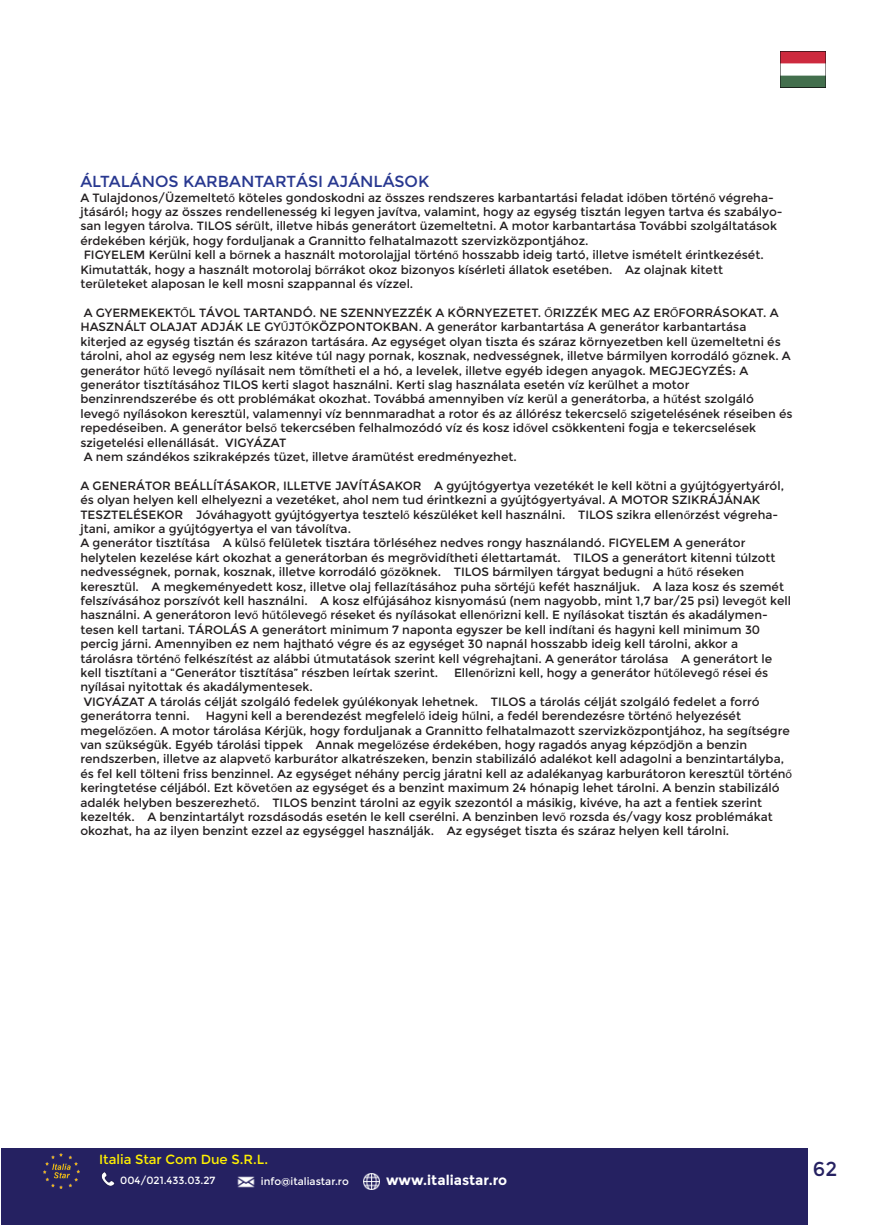
<style>
.page{position:relative;width:874px;height:1225px;background:#fff}
.page>*{position:absolute;margin:0;border:0;box-sizing:border-box;transform-origin:0 0}
.t1{font:20px "Montserrat";color:#252161}
.t2{font:16px "Montserrat";color:#283890}
.t3{font:700 13.8px "Montserrat";color:#fff}
.t4{font:13.2px "Montserrat";color:#fff101}
.t5{font:12px/14.4px "Montserrat";color:#231f20}
.t6{font:10.4px "Montserrat";color:#fff}
.s1{font-family:"Myriad Pro"}
</style>
<div class="page">
<div style="left:1px;top:1149px;width:806px;height:76px;background:#252161"></div>
<img style="left:44px;top:1153px;width:36px;height:35px">
<svg style="left:101px;top:1172px;width:13px;height:13px"></svg>
<img style="left:237px;top:1176px;width:18px;height:12px">
<img style="left:363px;top:1173px;width:16px;height:16px">
<img style="left:780px;top:52px;width:45px;height:36px">
<h2 class="t2" style="left:80px;top:172px;width:350px">ÁLTALÁNOS KARBANTARTÁSI AJÁNLÁSOK</h2>
<p class="t5" style="left:80px;top:190px;width:703px">A Tulajdonos/Üzemeltet<span class="s1">ő</span> köteles gondoskodni az összes rendszeres karbantartási feladat id<span class="s1">ő</span>ben történ<span class="s1">ő</span> végreha&shy;jtásáról; hogy az összes rendellenesség ki legyen javítva, valamint, hogy az egység tisztán legyen tartva és szabályo&shy;san legyen tárolva. TILOS sérült, illetve hibás generátort üzemeltetni. A motor karbantartása További szolgáltatások érdekében kérjük, hogy forduljanak a Grannitto felhatalmazott szervizközpontjához.<br>FIGYELEM Kerülni kell a b<span class="s1">ő</span>rnek a használt motorolajjal történ<span class="s1">ő</span> hosszabb ideig tartó, illetve ismételt érintkezését.<br>Kimutatták, hogy a használt motorolaj b<span class="s1">ő</span>rrákot okoz bizonyos kísérleti állatok esetében. Az olajnak kitett területeket alaposan le kell mosni szappannal és vízzel.</p>
<p class="t5" style="left:80px;top:306px;width:713px">A GYERMEKEKT<span class="s1">Ő</span>L TÁVOL TARTANDÓ. NE SZENNYEZZÉK A KÖRNYEZETET. <span class="s1">Ő</span>RIZZÉK MEG AZ ER<span class="s1">Ő</span>FORRÁSOKAT. A HASZNÁLT OLAJAT ADJÁK LE GY<span class="s1">Ű</span>JT<span class="s1">Ő</span>KÖZPONTOKBAN. A generátor karbantartása A generátor karbantartása kiterjed az egység tisztán és szárazon tartására. Az egységet olyan tiszta és száraz környezetben kell üzemeltetni és tárolni, ahol az egység nem lesz kitéve túl nagy pornak, kosznak, nedvességnek, illetve bármilyen korrodáló g<span class="s1">ő</span>znek. A generátor h<span class="s1">ű</span>t<span class="s1">ő</span> leveg<span class="s1">ő</span> nyílásait nem tömítheti el a hó, a levelek, illetve egyéb idegen anyagok. MEGJEGYZÉS: A generátor tisztításához TILOS kerti slagot használni. Kerti slag használata esetén víz kerülhet a motor benzinrendszerébe és ott problémákat okozhat. Továbbá amennyiben víz kerül a generátorba, a h<span class="s1">ű</span>tést szolgáló leveg<span class="s1">ő</span> nyílásokon keresztül, valamennyi víz bennmaradhat a rotor és az állórész tekercsel<span class="s1">ő</span> szigetelésének réseiben és repedéseiben. A generátor bels<span class="s1">ő</span> tekercsében felhalmozódó víz és kosz id<span class="s1">ő</span>vel csökkenteni fogja e tekercselések szigetelési ellenállását. VIGYÁZAT<br>A nem szándékos szikraképzés tüzet, illetve áramütést eredményezhet.</p>
<p class="t5" style="left:80px;top:478px;width:711px">A GENERÁTOR BEÁLLÍTÁSAKOR, ILLETVE JAVÍTÁSAKOR A gyújtógyertya vezetékét le kell kötni a gyújtógyertyáról, és olyan helyen kell elhelyezni a vezetéket, ahol nem tud érintkezni a gyújtógyertyával. A MOTOR SZIKRÁJÁNAK TESZTELÉSEKOR Jóváhagyott gyújtógyertya tesztel<span class="s1">ő</span> készüléket kell használni. TILOS szikra ellen<span class="s1">ő</span>rzést végreha&shy;jtani, amikor a gyújtógyertya el van távolítva.<br>A generátor tisztítása A küls<span class="s1">ő</span> felületek tisztára törléséhez nedves rongy használandó. FIGYELEM A generátor helytelen kezelése kárt okozhat a generátorban és megrövidítheti élettartamát. TILOS a generátort kitenni túlzott nedvességnek, pornak, kosznak, illetve korrodáló g<span class="s1">ő</span>zöknek. TILOS bármilyen tárgyat bedugni a h<span class="s1">ű</span>t<span class="s1">ő</span> réseken keresztül. A megkeményedett kosz, illetve olaj fellazításához puha sörtéj<span class="s1">ű</span> kefét használjuk. A laza kosz és szemét felszívásához porszívót kell használni. A kosz elfújásához kisnyomású (nem nagyobb, mint 1,7 bar/25 psi) leveg<span class="s1">ő</span>t kell használni. A generátoron lev<span class="s1">ő</span> h<span class="s1">ű</span>t<span class="s1">ő</span>leveg<span class="s1">ő</span> réseket és nyílásokat ellen<span class="s1">ő</span>rizni kell. E nyílásokat tisztán és akadálymen&shy;tesen kell tartani. TÁROLÁS A generátort minimum 7 naponta egyszer be kell indítani és hagyni kell minimum 30 percig járni. Amennyiben ez nem hajtható végre és az egységet 30 napnál hosszabb ideig kell tárolni, akkor a tárolásra történ<span class="s1">ő</span> felkészítést az alábbi útmutatások szerint kell végrehajtani. A generátor tárolása A generátort le kell tisztítani a “Generátor tisztítása” részben leírtak szerint.</p>
<p class="t5" style="left:454px;top:666px;width:316px">Ellen<span class="s1">ő</span>rizni kell, hogy a generátor h<span class="s1">ű</span>t<span class="s1">ő</span>leveg<span class="s1">ő</span> rései és</p>
<p class="t5" style="left:80px;top:680px;width:680px">nyílásai nyitottak és akadálymentesek.<br>VIGYÁZAT A tárolás célját szolgáló fedelek gyúlékonyak lehetnek. TILOS a tárolás célját szolgáló fedelet a forró generátorra tenni.</p>
<p class="t5" style="left:80px;top:709px;width:712px;text-indent:125px">Hagyni kell a berendezést megfelel<span class="s1">ő</span> ideig h<span class="s1">ű</span>lni, a fedél berendezésre történ<span class="s1">ő</span> helyezését megel<span class="s1">ő</span>z<span class="s1">ő</span>en. A motor tárolása Kérjük, hogy forduljanak a Grannitto felhatalmazott szervizközpontjához, ha segítségre van szükségük. Egyéb tárolási tippek Annak megel<span class="s1">ő</span>zése érdekében, hogy ragadós anyag képz<span class="s1">ő</span>djön a benzin rendszerben, illetve az alapvet<span class="s1">ő</span> karburátor alkatrészeken, benzin stabilizáló adalékot kell adagolni a benzintartályba, és fel kell tölteni friss benzinnel. Az egységet néhány percig járatni kell az adalékanyag karburátoron keresztül történ<span class="s1">ő </span>keringtetése céljából. Ezt követ<span class="s1">ő</span>en az egységet és a benzint maximum 24 hónapig lehet tárolni. A benzin stabilizáló adalék helyben beszerezhet<span class="s1">ő</span>. TILOS benzint tárolni az egyik szezontól a másikig, kivéve, ha azt a fentiek szerint kezelték. A benzintartályt rozsdásodás esetén le kell cserélni. A benzinben lev<span class="s1">ő</span> rozsda és/vagy kosz problémákat okozhat, ha az ilyen benzint ezzel az egységgel használják. Az egységet tiszta és száraz helyen kell tárolni.</p>
<p class="t4" style="left:99px;top:1152px;width:170px">Italia Star Com Due S.R.L.</p>
<p class="t6" style="left:120px;top:1174px;width:97px">004/021.433.03.27</p>
<p class="t6" style="left:261px;top:1175px;width:89px">info@italiastar.ro</p>
<p class="t3" style="left:386px;top:1171px;width:123px">www.italiastar.ro</p>
<h1 class="t1" style="left:812px;top:1157px;width:26px">62</h1>
</div>
